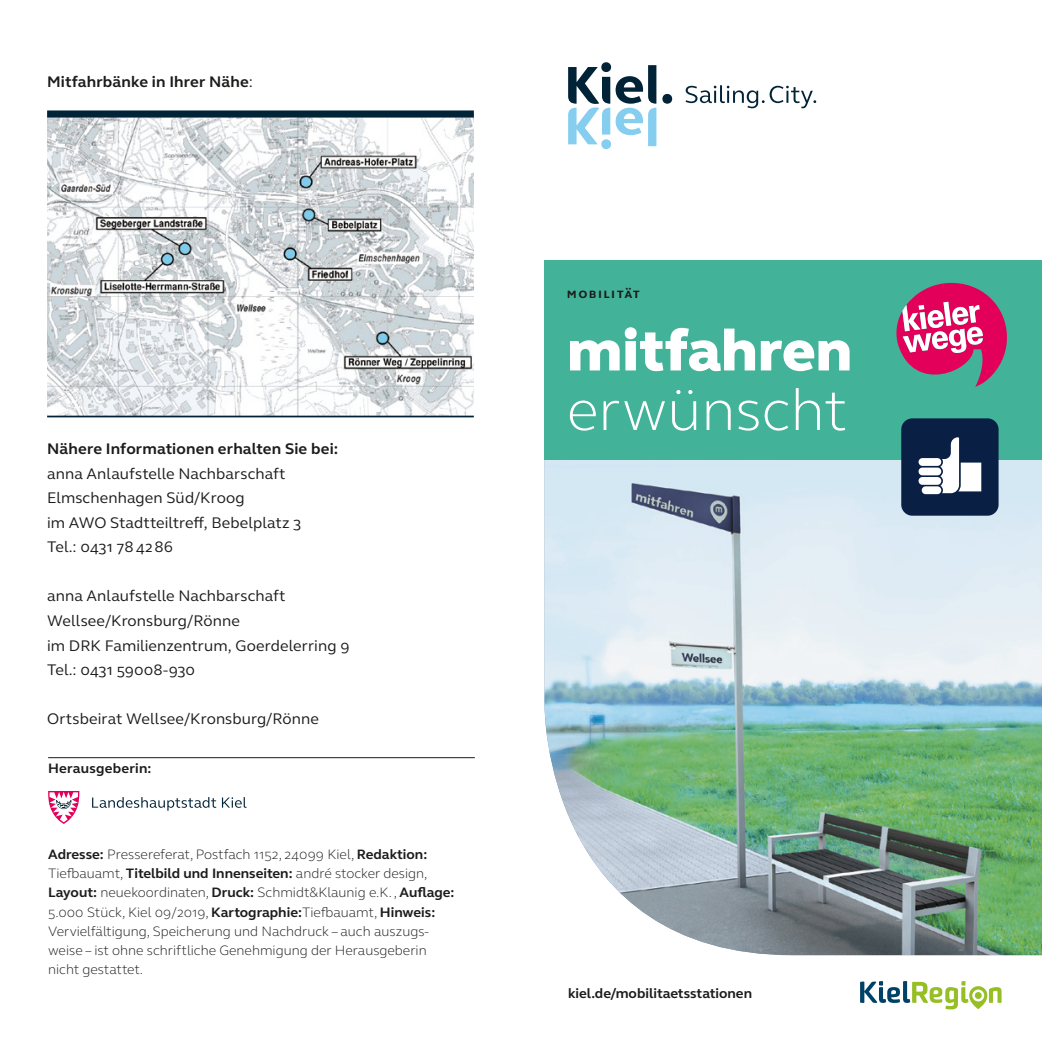
<style>
.page{position:relative;width:1042px;height:1042px;background:#fff}
.page>*{position:absolute;margin:0;border:0;box-sizing:border-box;transform-origin:0 0}
.t1{font:800 59.5px "FS Elliot Pro";color:#fff}
.t2{font:300 59.5px "FS Elliot Pro";color:#fff}
.t3{font:15.75px/24.5px "FS Elliot Pro";letter-spacing:.005em;color:#1c1c1b}
.t4{font:700 15.75px "FS Elliot Pro";letter-spacing:.01em;color:#1c1c1b}
.t5{font:300 14px/19.2px "FS Elliot Pro";color:#1c1c1b}
.t6{font:700 14px "FS Elliot Pro";letter-spacing:.015em;color:#1c1c1b}
.t7{font:700 14px "FS Elliot Pro";letter-spacing:.1em;color:#1c1c1b}
.s1{font-weight:400}
.s2{font-weight:700}
</style>
<div class="page">
<img style="left:48px;top:117px;width:425px;height:299px">
<div style="left:47px;top:110px;width:427px;height:7px;background:#002337"></div>
<hr style="left:47px;top:416px;width:427px;height:1px;background:#002337">
<svg style="left:685px;top:85px;width:131px;height:23px"></svg>
<div style="left:601px;top:139px;width:10px;height:10px;background:#86ceef;border-radius:50%"></div>
<svg style="left:601px;top:62px;width:10px;height:10px"></svg>
<div style="left:662px;top:94px;width:10px;height:10px;background:#002337;border-radius:50%"></div>
<svg style="left:568px;top:65px;width:88px;height:81px"></svg>
<img style="left:544px;top:460px;width:498px;height:495px">
<div style="left:544px;top:260px;width:498px;height:200px;background:#42b298"></div>
<div style="left:901px;top:418px;width:97px;height:98px;background:#092044;border-radius:11px"></div>
<svg style="left:918px;top:437px;width:63px;height:57px"></svg>
<svg style="left:896px;top:282px;width:111px;height:105px"></svg>
<svg style="left:860px;top:981px;width:141px;height:28px"></svg>
<hr style="left:48px;top:757px;width:427px;height:1px;background:#1c1c1b">
<svg style="left:48px;top:791px;width:31px;height:33px"></svg>
<svg style="left:92px;top:797px;width:124px;height:14px"></svg>
<svg style="left:222px;top:797px;width:25px;height:11px"></svg>
<p class="t4" style="left:47px;top:71px;width:207px">Mitfahrbänke in Ihrer Nähe<span class="s1">:</span></p>
<p class="t4" style="left:47px;top:438px;width:292px">Nähere Informationen erhalten Sie bei:</p>
<p class="t3" style="left:47px;top:461px;width:256px">anna Anlaufstelle Nachbarschaft<br>Elmschenhagen Süd/Kroog<br>im AWO Stadtteiltreff, Bebelplatz 3<br>Tel.: 0431 78 4286</p>
<p class="t3" style="left:47px;top:583px;width:304px">anna Anlaufstelle Nachbarschaft<br>Wellsee/Kronsburg/Rönne<br>im DRK Familienzentrum, Goerdelerring 9<br>Tel.: 0431 59008-930</p>
<p class="t3" style="left:47px;top:706px;width:273px">Ortsbeirat Wellsee/Kronsburg/Rönne</p>
<p class="t6" style="left:48px;top:759px;width:105px">Herausgeberin:</p>
<p class="t5" style="left:48px;top:844px;width:408px"><span class="s2">Adresse:</span> Pressereferat, Postfach 1152, 24099 Kiel, <span class="s2">Redaktion:<br></span>Tiefbauamt, <span class="s2">Titelbild und Innenseiten:</span> andré stocker design, <span class="s2">Layout:</span> neuekoordinaten, <span class="s2">Druck:</span> Schmidt&amp;Klaunig e.K. , <span class="s2">Auflage:<br></span>5.000 Stück, Kiel 09/2019, <span class="s2">Kartographie:</span>Tiefbauamt, <span class="s2">Hinweis:<br></span>Vervielfältigung, Speicherung und Nachdruck – auch auszugs&shy;weise – ist ohne schriftliche Genehmigung der Herausgeberin nicht gestattet.</p>
<p class="t7" style="left:567px;top:283px;width:75px">mobilität</p>
<h1 class="t1" style="left:567px;top:310px;width:287px">mitfahren</h1>
<h1 class="t2" style="left:567px;top:370px;width:282px">erwünscht</h1>
<p class="t6" style="left:568px;top:984px;width:185px">kiel.de/mobilitaetsstationen</p>
</div>
